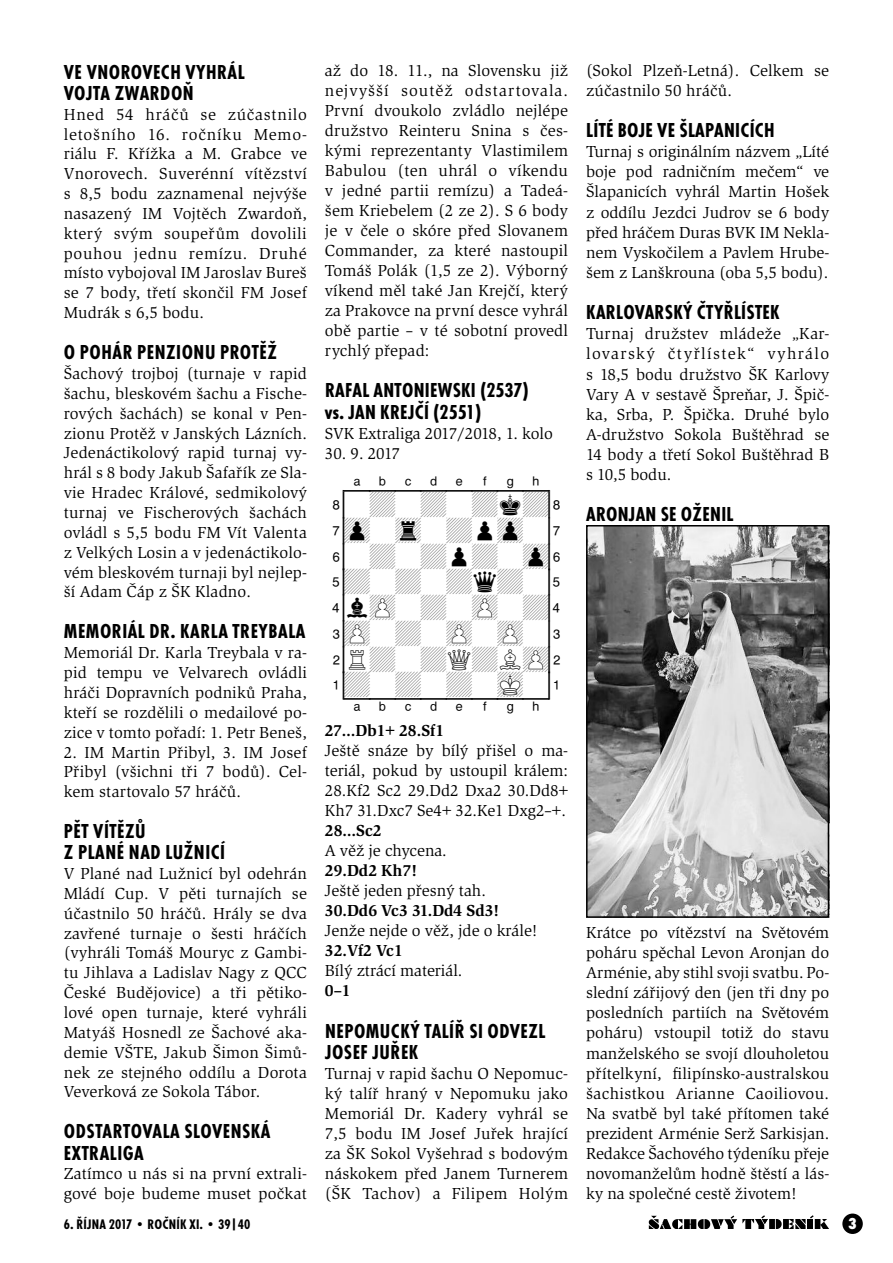
<style>
.page{position:relative;width:893px;height:1263px;background:#fff}
.page>*{position:absolute;margin:0;border:0;box-sizing:border-box;transform-origin:0 0}
.t1{font:25.5px/25.8px "Diagram TT Fritz";color:#000;text-align:justify}
.t2{font:700 condensed 21px/21px "Futura TOT";letter-spacing:.025em;color:#000}
.t3{font:16.5px/20.1px "Slimbach Itc TOT";letter-spacing:.005em;color:#000;text-align:justify}
.t4{font:700 16.5px "Slimbach Itc TOT";color:#000}
.t5{font:16.5px "Futura TOT Extr Bold Cond";color:#fff}
.t6{font:700 condensed 14.4px "Futura TOT";letter-spacing:.015em;color:#000}
</style>
<div class="page">
<div style="left:842px;top:1213px;width:21px;height:21px;background:#000;border-radius:50%"></div>
<svg style="left:649px;top:1215px;width:180px;height:14px"></svg>
<img style="left:589px;top:528px;width:237px;height:387px">
<div style="left:586px;top:525px;width:243px;height:393px;border:2px solid #000"></div>
<p class="t2" style="left:64px;top:61px;width:182px">VE VNOROVECH VYHRÁL<br>VOJTA ZWARDOŇ</p>
<p class="t3" style="left:64px;top:104px;width:245px">Hned 54 hráčů se zúčastnilo letošního 16. ročníku Memo&shy;riálu F. Křížka a M. Grabce ve Vnorovech. Suverénní vítězství s 8,5 bodu zaznamenal nejvýše nasazený IM Vojtěch Zwardoň, který svým soupeřům dovolili pouhou jednu remízu. Druhé místo vybojoval IM Jaroslav Bureš se 7 body, třetí skončil FM Josef Mudrák s 6,5 bodu.</p>
<p class="t2" style="left:64px;top:342px;width:214px">O POHÁR PENZIONU PROTĚŽ</p>
<p class="t3" style="left:64px;top:364px;width:245px">Šachový trojboj (turnaje v rapid šachu, bleskovém šachu a Fische&shy;rových šachách) se konal v Pen&shy;zionu Protěž v Janských Lázních.<br>Jedenáctikolový rapid turnaj vy&shy;hrál s 8 body Jakub Šafařík ze Sla&shy;vie Hradec Králové, sedmikolový turnaj ve Fischerových šachách ovládl s 5,5 bodu FM Vít Valenta z Velkých Losin a v jedenáctikolo&shy;vém bleskovém turnaji byl nejlep&shy;ší Adam Čáp z ŠK Kladno.</p>
<p class="t2" style="left:64px;top:621px;width:243px">MEMORIÁL DR. KARLA TREYBALA</p>
<p class="t3" style="left:64px;top:643px;width:245px">Memoriál Dr. Karla Treybala v ra&shy;pid tempu ve Velvarech ovládli hráči Dopravních podniků Praha, kteří se rozdělili o medailové po&shy;zice v tomto pořadí: 1. Petr Beneš,</p>
<p class="t3" style="left:64px;top:742px;width:245px">2. IM Martin Přibyl, 3. IM Josef Přibyl (všichni tři 7 bodů). Cel&shy;kem startovalo 57 hráčů.</p>
<p class="t2" style="left:64px;top:821px;width:163px">PĚT VÍTĚZŮ<br>Z PLANÉ NAD LUŽNICÍ</p>
<p class="t3" style="left:64px;top:864px;width:245px">V Plané nad Lužnicí byl odehrán Mládí Cup. V pěti turnajích se účastnilo 50 hráčů. Hrály se dva zavřené turnaje o šesti hráčích (vyhráli Tomáš Mouryc z Gambi&shy;tu Jihlava a Ladislav Nagy z QCC České Budějovice) a tři pětiko&shy;lové open turnaje, které vyhráli Matyáš Hosnedl ze Šachové aka&shy;demie VŠTE, Jakub Šimon Šimů&shy;nek ze stejného oddílu a Dorota Veverková ze Sokola Tábor.</p>
<p class="t2" style="left:64px;top:1121px;width:208px">ODSTARTOVALA SLOVENSKÁ<br>EXTRALIGA</p>
<p class="t3" style="left:64px;top:1164px;width:245px">Zatímco u nás si na první extrali&shy;gové boje budeme muset počkat</p>
<p class="t3" style="left:325px;top:60px;width:245px">až do 18. 11., na Slovensku již nejvyšší soutěž odstartovala.<br>První dvoukolo zvládlo nejlépe družstvo Reinteru Snina s čes&shy;kými reprezentanty Vlastimilem Babulou (ten uhrál o víkendu v jedné partii remízu) a Tadeá&shy;šem Kriebelem (2 ze 2). S 6 body je v čele o skóre před Slovanem Commander, za které nastoupil Tomáš Polák (1,5 ze 2). Výborný víkend měl také Jan Krejčí, který za Prakovce na první desce vyhrál obě partie – v té sobotní provedl rychlý přepad:</p>
<p class="t2" style="left:325px;top:380px;width:206px">RAFAL ANTONIEWSKI (2537) vs. JAN KREJČÍ (2551)</p>
<p class="t3" style="left:325px;top:423px;width:229px">SVK Extraliga 2017/2018, 1. kolo</p>
<p class="t3" style="left:325px;top:443px;width:77px">30. 9. 2017</p>
<h1 class="t1" style="left:328px;top:466px;width:239px">XABCDEFGHY 8-+-+-+K+( 7ZP-TR-+PZP-' 6-+-+P+-ZP&amp; 5+-+-+Q+-% 4LZP-+-ZP-+$ 3ZP-+-ZP-ZP-# 2R+-+Q+LZP" 1+-+-+-MK-!<br>XABCDEFGHY</h1>
<p class="t4" style="left:325px;top:721px;width:121px">27…Db1+ 28.Sf1</p>
<p class="t3" style="left:325px;top:741px;width:245px">Ještě snáze by bílý přišel o ma&shy;teriál, pokud by ustoupil králem:<br>28.Kf2 Sc2 29.Dd2 Dxa2 30.Dd8+ Kh7 31.Dxc7 Se4+ 32.Ke1 Dxg2–+.</p>
<p class="t4" style="left:325px;top:821px;width:58px">28…Sc2</p>
<p class="t3" style="left:325px;top:841px;width:123px">A věž je chycena.</p>
<p class="t4" style="left:325px;top:861px;width:94px">29.Dd2 Kh7!</p>
<p class="t3" style="left:325px;top:881px;width:163px">Ještě jeden přesný tah.</p>
<p class="t4" style="left:325px;top:901px;width:176px">30.Dd6 Vc3 31.Dd4 Sd3!</p>
<p class="t3" style="left:325px;top:921px;width:214px">Jenže nejde o věž, jde o krále!</p>
<p class="t4" style="left:325px;top:941px;width:79px">32.Vf2 Vc1</p>
<p class="t3" style="left:325px;top:961px;width:139px">Bílý ztrácí materiál.</p>
<p class="t4" style="left:325px;top:981px;width:27px">0–1</p>
<p class="t2" style="left:325px;top:1020px;width:222px">NEPOMUCKÝ TALÍŘ SI ODVEZL<br>JOSEF JUŘEK</p>
<p class="t3" style="left:325px;top:1063px;width:245px">Turnaj v rapid šachu O Nepomuc&shy;ký talíř hraný v Nepomuku jako Memoriál Dr. Kadery vyhrál se 7,5 bodu IM Josef Juřek hrající za ŠK Sokol Vyšehrad s bodovým náskokem před Janem Turnerem (ŠK Tachov) a Filipem Holým</p>
<p class="t3" style="left:586px;top:60px;width:245px">(Sokol Plzeň-Letná). Celkem se zúčastnilo 50 hráčů.</p>
<p class="t2" style="left:586px;top:120px;width:190px">LÍTÉ BOJE VE ŠLAPANICÍCH</p>
<p class="t3" style="left:586px;top:142px;width:245px">Turnaj s originálním názvem „Líté boje pod radničním mečem“ ve Šlapanicích vyhrál Martin Hošek z oddílu Jezdci Judrov se 6 body před hráčem Duras BVK IM Nekla&shy;nem Vyskočilem a Pavlem Hrube&shy;šem z Lanškrouna (oba 5,5 bodu).</p>
<p class="t2" style="left:586px;top:302px;width:195px">KARLOVARSKÝ ČTYŘLÍSTEK</p>
<p class="t3" style="left:586px;top:324px;width:245px">Turnaj družstev mládeže „Kar&shy;lovarský čtyřlístek“ vyhrálo s 18,5 bodu družstvo ŠK Karlovy Vary A v sestavě Špreňar, J. Špič&shy;ka, Srba, P. Špička. Druhé bylo A-družstvo Sokola Buštěhrad se 14 body a třetí Sokol Buštěhrad B s 10,5 bodu.</p>
<p class="t2" style="left:586px;top:504px;width:149px">ARONJAN SE OŽENIL</p>
<p class="t3" style="left:586px;top:922px;width:245px">Krátce po vítězství na Světovém poháru spěchal Levon Aronjan do Arménie, aby stihl svoji svatbu. Po&shy;slední zářijový den (jen tři dny po posledních partiích na Světovém poháru) vstoupil totiž do stavu manželského se svojí dlouholetou přítelkyní, filipínsko-australskou šachistkou Arianne Caoiliovou.<br>Na svatbě byl také přítomen také prezident Arménie Serž Sarkisjan.<br>Redakce Šachového týdeníku přeje novomanželům hodně štěstí a lás&shy;ky na společné cestě životem!</p>
<p class="t6" style="left:64px;top:1216px;width:188px">6. ŘÍJNA 2017 • ROČNÍK XI. • 39|40</p>
<p class="t5" style="left:848px;top:1214px;width:10px">3</p>
</div>
